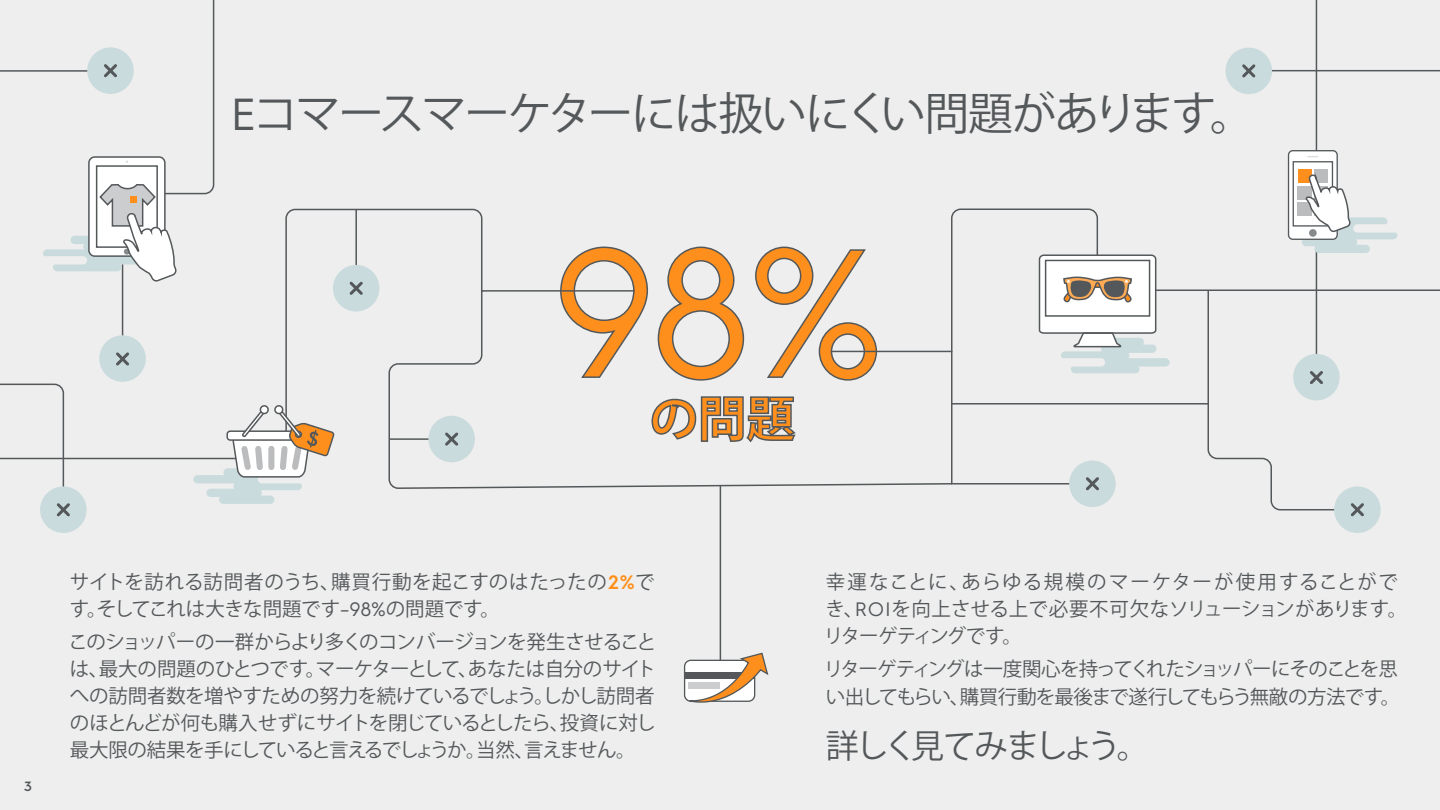
<style>
.page{position:relative;width:1440px;height:810px;background:#eee}
.page>*{position:absolute;margin:0;border:0;box-sizing:border-box;transform-origin:0 0}
.t1{font:700 48.75px "Koz Go Pro";color:#ff8f1c}
.t2{font:45px "Koz Go Pr 6 N";letter-spacing:-.05em;color:#54585a}
.t3{font:33px "Koz Go Pr 6 N";letter-spacing:-.13em;color:#54585a}
.t4{font:19.5px/27px "Koz Go Pr 6 N";letter-spacing:-.025em;color:#54585a;text-align:justify}
.t5{font:19.5px/27px "Koz Go Pr 6 N";letter-spacing:.02em;color:#54585a}
.t6{font:19.5px/28.5px "Koz Go Pr 6 N";letter-spacing:-.045em;color:#54585a}
.t7{font:19.5px/27px "Koz Go Pr 6 N";color:#54585a}
.t8{font:600 13.5px "Hurme Geometric Sans 2";color:#54585a}
.s1{font-family:"Hurme Geometric Sans 2"}
.s2{font-family:"Hurme Geometric Sans 2";font-weight:600;color:#ff8f1c}
</style>
<div class="page">
<hr style="left:720px;top:486px;width:1px;height:215px;background:#54585a">
<svg style="left:667px;top:246px;width:68px;height:43px"></svg>
<svg style="left:755px;top:246px;width:111px;height:43px"></svg>
<div style="left:685px;top:660px;width:70px;height:41px;background:#fff;border-radius:6px"></div>
<div style="left:684px;top:660px;width:71px;height:42px;border:1px solid #54585a;border-radius:6px"></div>
<div style="left:685px;top:672px;width:70px;height:7px;background:#54585a"></div>
<svg style="left:688px;top:652px;width:81px;height:51px"></svg>
<svg style="left:560px;top:246px;width:88px;height:43px"></svg>
<svg style="left:388px;top:289px;width:562px;height:199px"></svg>
<hr style="left:1316px;top:0;width:1px;height:380px;background:#54585a">
<div style="left:1289px;top:151px;width:48px;height:88px;background:#fff;border-radius:4px"></div>
<div style="left:1298px;top:186px;width:14px;height:14px;background:#bbbcbd"></div>
<div style="left:1298px;top:169px;width:14px;height:14px;background:#ff8f1c"></div>
<div style="left:1298px;top:202px;width:14px;height:14px;background:#bbbcbd"></div>
<div style="left:1288px;top:150px;width:50px;height:90px;border:1px solid #54585a;border-radius:4px"></div>
<div style="left:1293px;top:161px;width:40px;height:66px;border:1px solid #54585a"></div>
<svg style="left:1307px;top:156px;width:12px;height:1px"></svg>
<svg style="left:1305px;top:169px;width:44px;height:39px"></svg>
<svg style="left:950px;top:208px;width:490px;height:277px"></svg>
<div style="left:1075px;top:365px;width:60px;height:8px;background:#cadbdd"></div>
<div style="left:1065px;top:351px;width:60px;height:9px;background:#cadbdd"></div>
<div style="left:1105px;top:358px;width:61px;height:9px;background:#cadbdd"></div>
<div style="left:1105px;top:345px;width:47px;height:8px;background:#cadbdd"></div>
<div style="left:1041px;top:358px;width:60px;height:9px;background:#eee"></div>
<svg style="left:1038px;top:254px;width:119px;height:95px;background:#dcdad7"></svg>
<div style="left:1069px;top:460px;width:47px;height:47px;background:#cadbdd;border-radius:50%"></div>
<svg style="left:1086px;top:477px;width:13px;height:14px"></svg>
<div style="left:1334px;top:486px;width:47px;height:47px;background:#cadbdd;border-radius:50%"></div>
<svg style="left:1207px;top:289px;width:160px;height:229px"></svg>
<hr style="left:831px;top:351px;width:121px;height:1px;background:#54585a">
<svg style="left:89px;top:157px;width:76px;height:99px"></svg>
<div style="left:88px;top:156px;width:78px;height:101px;border:2px solid #54585a;border-radius:6px"></div>
<hr style="left:1249px;top:70px;width:191px;height:1px;background:#54585a">
<div style="left:1226px;top:48px;width:46px;height:46px;background:#cadbdd;border-radius:50%"></div>
<svg style="left:1242px;top:64px;width:14px;height:14px"></svg>
<hr style="left:0;top:70px;width:111px;height:2px;background:#54585a">
<div style="left:87px;top:47px;width:47px;height:47px;background:#cadbdd;border-radius:50%"></div>
<svg style="left:98px;top:0;width:117px;height:208px"></svg>
<svg style="left:43px;top:208px;width:440px;height:252px"></svg>
<div style="left:228px;top:468px;width:60px;height:9px;background:#cadbdd"></div>
<div style="left:238px;top:482px;width:60px;height:8px;background:#cadbdd"></div>
<div style="left:197px;top:475px;width:61px;height:8px;background:#cadbdd"></div>
<div style="left:211px;top:489px;width:47px;height:8px;background:#cadbdd"></div>
<div style="left:223px;top:496px;width:47px;height:8px;background:#cadbdd"></div>
<div style="left:262px;top:475px;width:60px;height:8px;background:#eee"></div>
<div style="left:227px;top:431px;width:89px;height:9px;background:#fff;border-radius:3px"></div>
<div style="left:226px;top:430px;width:90px;height:11px;border:2px solid #54585a;border-radius:3px"></div>
<svg style="left:231px;top:404px;width:105px;height:74px"></svg>
<hr style="left:952px;top:403px;width:256px;height:2px;background:#54585a">
<hr style="left:355px;top:209px;width:2px;height:79px;background:#54585a">
<div style="left:333px;top:265px;width:46px;height:46px;background:#cadbdd;border-radius:50%"></div>
<svg style="left:349px;top:281px;width:14px;height:14px"></svg>
<div style="left:40px;top:486px;width:47px;height:47px;background:#cadbdd;border-radius:50%"></div>
<svg style="left:0;top:383px;width:73px;height:135px"></svg>
<hr style="left:389px;top:438px;width:63px;height:2px;background:#54585a">
<div style="left:428px;top:416px;width:47px;height:46px;background:#cadbdd;border-radius:50%"></div>
<svg style="left:445px;top:432px;width:14px;height:14px"></svg>
<svg style="left:651px;top:396px;width:146px;height:48px"></svg>
<p class="t2" style="left:230px;top:88px;width:1026px"><span class="s1">E</span>コマースマーケターには扱いにくい問題があります。</p>
<p class="t1" style="left:650px;top:387px;width:147px">の問題</p>
<p class="t8" style="left:24px;top:777px;width:9px">3</p>
<p class="t7" style="left:70px;top:569px;width:586px">サイトを訪れる訪問者のうち、購買行動を起こすのはたったの<span class="s2">2%</span>です。そしてこれは大きな問題です<span class="s1">–98%</span>の問題です。</p>
<p class="t4" style="left:68px;top:629px;width:589px">このショッパーの一群からより多くのコンバージョンを発生させることは、最大の問題のひとつです。マーケターとして、あなたは自分のサイトへの訪問者数を増やすための努力を続けているでしょう。しかし訪問者のほとんどが何も購入せずにサイトを閉じているとしたら、投資に対し最大限の結果を手にしていると言えるでしょうか。当然、言えません。</p>
<p class="t5" style="left:824px;top:569px;width:585px">幸運なことに、あらゆる規模のマーケターが使用することができ、<span class="s1">ROI</span>を向上させる上で必要不可欠なソリューションがあります。リターゲティングです。</p>
<p class="t6" style="left:824px;top:655px;width:578px">リターゲティングは一度関心を持ってくれたショッパーにそのことを思い出してもらい、購買行動を最後まで遂行してもらう無敵の方法です。</p>
<p class="t3" style="left:826px;top:727px;width:326px">詳しく見てみましょう。</p>
</div>
